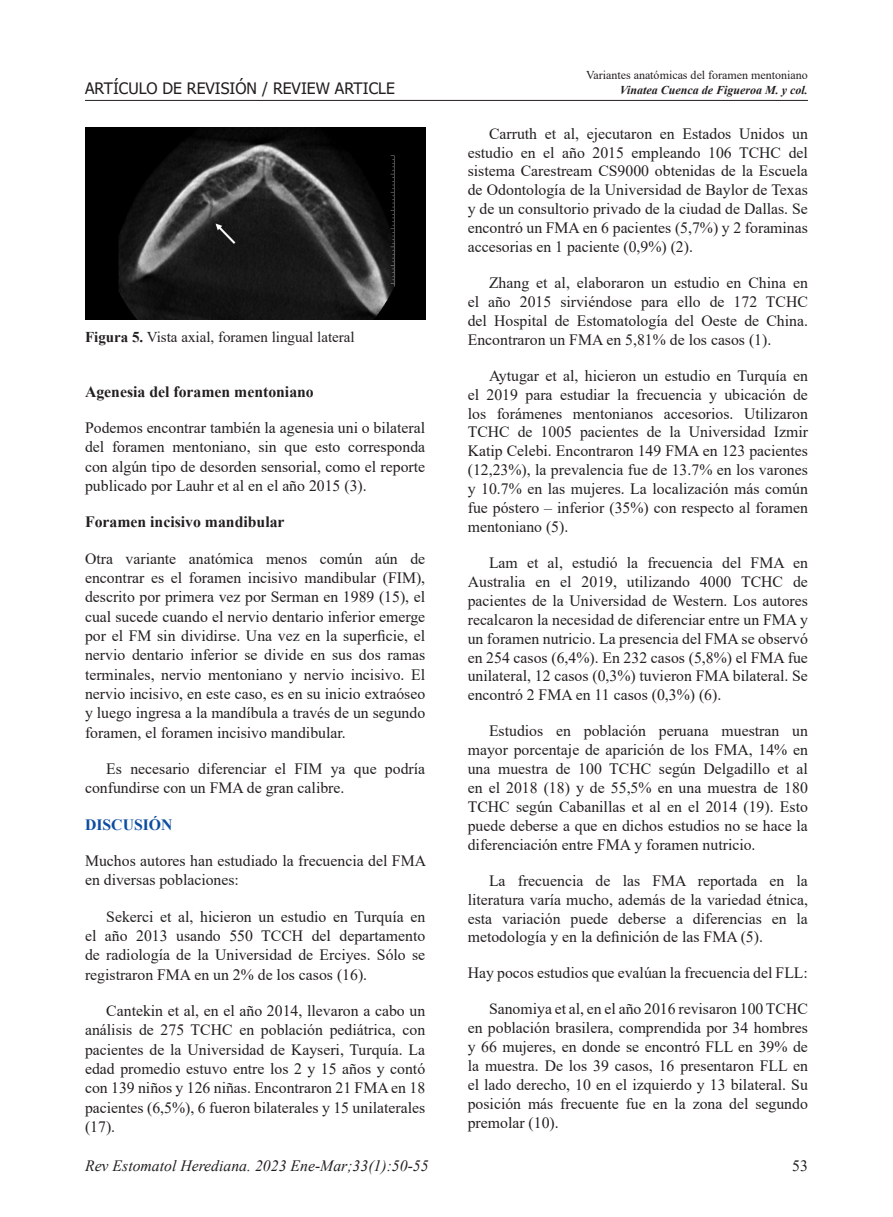
<style>
.page{position:relative;width:893px;height:1217px;background:#fff}
.page>*{position:absolute;margin:0;border:0;box-sizing:border-box;transform-origin:0 0}
.Parrafo{font:15.75px/18.9px "Times New Roman";color:#231f20;text-align:justify}
.Parrafo_1{font:15.75px/19.4px "Times New Roman";color:#231f20;text-align:justify}
.SUbt1{font:700 15.75px "Times New Roman";color:#231f20}
.t1{font:italic 15.75px "Times New Roman";color:#231f20}
.t2{font:15.75px "Tahoma";color:#231f20}
.SUbt1_Azul{font:700 15.75px "Times New Roman";color:#0d4da1}
.Figura_leyenda{font:15px "Times New Roman";color:#231f20}
.t3{font:12px "Times New Roman";color:#231f20}
.t4{font:italic 700 12px "Times New Roman";color:#231f20}
.s1{font-weight:700}
</style>
<div class="page">
<hr style="left:85px;top:100px;width:723px;height:1px;background:#231f20">
<img style="left:85px;top:128px;width:340px;height:191px">
<p class="t3" style="left:586px;top:67px;width:223px">Variantes anatómicas del foramen mentoniano</p>
<p class="t2" style="left:85px;top:78px;width:311px">ARTÍCULO DE REVISIÓN / REVIEW ARTICLE</p>
<p class="t4" style="left:620px;top:81px;width:190px">Vinatea Cuenca de Figueroa M. y col.</p>
<p class="Figura_leyenda" style="left:85px;top:326px;width:271px"><span class="s1">Figura 5.</span> Vista axial, foramen lingual lateral</p>
<p class="SUbt1" style="left:85px;top:380px;width:230px">Agenesia del foramen mentoniano</p>
<p class="Parrafo_1" style="left:85px;top:417px;width:342px">Podemos encontrar también la agenesia uni o bilateral del foramen mentoniano, sin que esto corresponda con algún tipo de desorden sensorial, como el reporte publicado por Lauhr et al en el año 2015 (3).</p>
<p class="SUbt1" style="left:85px;top:510px;width:201px">Foramen incisivo mandibular</p>
<p class="Parrafo_1" style="left:85px;top:548px;width:342px">Otra variante anatómica menos común aún de encontrar es el foramen incisivo mandibular (FIM), descrito por primera vez por Serman en 1989 (15), el cual sucede cuando el nervio dentario inferior emerge por el FM sin dividirse. Una vez en la superficie, el nervio dentario inferior se divide en sus dos ramas terminales, nervio mentoniano y nervio incisivo. El nervio incisivo, en este caso, es en su inicio extraóseo y luego ingresa a la mandíbula a través de un segundo foramen, el foramen incisivo mandibular.</p>
<p class="Parrafo" style="left:85px;top:758px;width:342px;line-height:19.4px;text-indent:21px">Es necesario diferenciar el FIM ya que podría confundirse con un FMA de gran calibre.</p>
<p class="SUbt1_Azul" style="left:85px;top:812px;width:89px">DISCUSIÓN</p>
<p class="Parrafo_1" style="left:85px;top:850px;width:343px">Muchos autores han estudiado la frecuencia del FMA en diversas poblaciones:</p>
<p class="Parrafo" style="left:85px;top:905px;width:342px;line-height:19.4px;text-indent:21px">Sekerci et al, hicieron un estudio en Turquía en el año 2013 usando 550 TCCH del departamento de radiología de la Universidad de Erciyes. Sólo se registraron FMA en un 2% de los casos (16).</p>
<p class="Parrafo" style="left:85px;top:1000px;width:342px;line-height:19.4px;text-indent:21px">Cantekin et al, en el año 2014, llevaron a cabo un análisis de 275 TCHC en población pediátrica, con pacientes de la Universidad de Kayseri, Turquía. La edad promedio estuvo entre los 2 y 15 años y contó con 139 niños y 126 niñas. Encontraron 21 FMA en 18 pacientes (6,5%), 6 fueron bilaterales y 15 unilaterales (17).</p>
<p class="Parrafo" style="left:468px;top:123px;width:342px;text-indent:21px">Carruth et al, ejecutaron en Estados Unidos un estudio en el año 2015 empleando 106 TCHC del sistema Carestream CS9000 obtenidas de la Escuela de Odontología de la Universidad de Baylor de Texas y de un consultorio privado de la ciudad de Dallas. Se encontró un FMA en 6 pacientes (5,7%) y 2 foraminas accesorias en 1 paciente (0,9%) (2).</p>
<p class="Parrafo" style="left:468px;top:273px;width:342px;text-indent:21px">Zhang et al, elaboraron un estudio en China en el año 2015 sirviéndose para ello de 172 TCHC del Hospital de Estomatología del Oeste de China.<br>Encontraron un FMA en 5,81% de los casos (1).</p>
<p class="Parrafo" style="left:468px;top:365px;width:342px;text-indent:21px">Aytugar et al, hicieron un estudio en Turquía en el 2019 para estudiar la frecuencia y ubicación de los forámenes mentonianos accesorios. Utilizaron TCHC de 1005 pacientes de la Universidad Izmir Katip Celebi. Encontraron 149 FMA en 123 pacientes (12,23%), la prevalencia fue de 13.7% en los varones y 10.7% en las mujeres. La localización más común fue póstero – inferior (35%) con respecto al foramen mentoniano (5).</p>
<p class="Parrafo" style="left:468px;top:552px;width:342px;text-indent:21px">Lam et al, estudió la frecuencia del FMA en Australia en el 2019, utilizando 4000 TCHC de pacientes de la Universidad de Western. Los autores recalcaron la necesidad de diferenciar entre un FMA y un foramen nutricio. La presencia del FMA se observó en 254 casos (6,4%). En 232 casos (5,8%) el FMA fue unilateral, 12 casos (0,3%) tuvieron FMA bilateral. Se encontró 2 FMA en 11 casos (0,3%) (6).</p>
<p class="Parrafo" style="left:468px;top:720px;width:342px;text-indent:21px">Estudios en población peruana muestran un mayor porcentaje de aparición de los FMA, 14% en una muestra de 100 TCHC según Delgadillo et al en el 2018 (18) y de 55,5% en una muestra de 180<br>TCHC según Cabanillas et al en el 2014 (19). Esto puede deberse a que en dichos estudios no se hace la diferenciación entre FMA y foramen nutricio.</p>
<p class="Parrafo" style="left:468px;top:870px;width:342px;text-indent:21px">La frecuencia de las FMA reportada en la literatura varía mucho, además de la variedad étnica, esta variación puede deberse a diferencias en la metodología y en la definición de las FMA (5).</p>
<p class="Parrafo_1" style="left:468px;top:962px;width:342px">Hay pocos estudios que evalúan la frecuencia del FLL:</p>
<p class="Parrafo" style="left:468px;top:998px;width:342px;text-indent:21px">Sanomiya et al, en el año 2016 revisaron 100 TCHC en población brasilera, comprendida por 34 hombres y 66 mujeres, en donde se encontró FLL en 39% de la muestra. De los 39 casos, 16 presentaron FLL en el lado derecho, 10 en el izquierdo y 13 bilateral. Su posición más frecuente fue en la zona del segundo premolar (10).</p>
<p class="t1" style="left:85px;top:1154px;width:345px">Rev Estomatol Herediana. 2023 Ene-Mar;33(1):50-55</p>
<p class="Parrafo_1" style="left:792px;top:1155px;width:17px">53</p>
</div>
